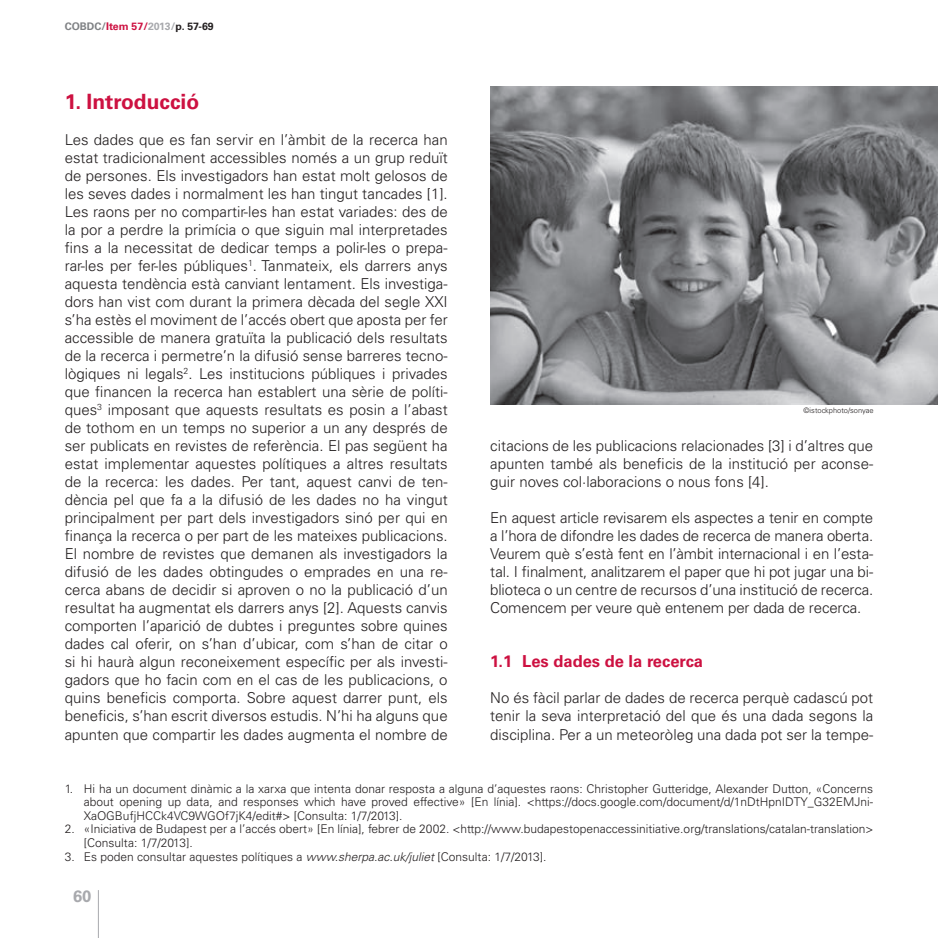
<style>
.page{position:relative;width:938px;height:938px;background:#fff}
.page>*{position:absolute;margin:0;border:0;box-sizing:border-box;transform-origin:0 0}
.t1{font:700 21px "Univers LT Std";color:#cd1141}
.t2{font:700 16.5px "Univers LT Std";color:#cd1141}
.t3{font:700 16.5px "Univers LT Std";color:#a8a9ad}
.t4{font:300 15px/18px "Univers LT Std";color:#231f20;text-align:justify}
.t5{font:300 12px/13.5px "Univers LT Std";color:#231f20;text-align:justify}
.t6{font:700 10.5px "Univers LT Std";color:#cd1141}
.t7{font:300 7.5px "Univers LT Std";color:#231f20}
.s1{color:#808285}
.s2{color:#a8a9ad}
.s3{color:#231f20}
.s4{font-style:italic}
</style>
<div class="page">
<hr style="left:98px;top:889px;width:1px;height:48px;background:#a8a9ad">
<img style="left:490px;top:86px;width:446px;height:318px">
<p class="t6" style="left:65px;top:20px;width:150px"><span class="s1">COBDC/</span>Item 57/<span class="s2">2013/</span><span class="s3">p. 57-69</span></p>
<h1 class="t1" style="left:65px;top:89px;width:136px">1. Introducció</h1>
<p class="t4" style="left:65px;top:131px;width:384px">Les dades que es fan servir en l’àmbit de la recerca han estat tradicionalment accessibles només a un grup reduït de persones. Els investigadors han estat molt gelosos de les seves dades i normalment les han tingut tancades [1].<br>Les raons per no compartir-les han estat variades: des de la por a perdre la primícia o que siguin mal interpretades fins a la necessitat de dedicar temps a polir-les o prepa&shy;rar-les per fer-les públiques<sup>1</sup>. Tanmateix, els darrers anys aquesta tendència està canviant lentament. Els investiga&shy;dors han vist com durant la primera dècada del segle XXI s’ha estès el moviment de l’accés obert que aposta per fer accessible de manera gratuïta la publicació dels resultats de la recerca i permetre’n la difusió sense barreres tecno&shy;lògiques ni legals<sup>2</sup>. Les institucions públiques i privades que financen la recerca han establert una sèrie de políti&shy;ques<sup>3</sup> imposant que aquests resultats es posin a l’abast de tothom en un temps no superior a un any després de ser publicats en revistes de referència. El pas següent ha estat implementar aquestes polítiques a altres resultats de la recerca: les dades. Per tant, aquest canvi de ten&shy;dència pel que fa a la difusió de les dades no ha vingut principalment per part dels investigadors sinó per qui en finança la recerca o per part de les mateixes publicacions.<br>El nombre de revistes que demanen als investigadors la difusió de les dades obtingudes o emprades en una re&shy;cerca abans de decidir si aproven o no la publicació d’un resultat ha augmentat els darrers anys [2]. Aquests canvis comporten l’aparició de dubtes i preguntes sobre quines dades cal oferir, on s’han d’ubicar, com s’han de citar o si hi haurà algun reconeixement específic per als investi&shy;gadors que ho facin com en el cas de les publicacions, o quins beneficis comporta. Sobre aquest darrer punt, els beneficis, s’han escrit diversos estudis. N’hi ha alguns que apunten que compartir les dades augmenta el nombre de</p>
<p class="t7" style="left:803px;top:405px;width:71px">©istockphoto/sonyae</p>
<p class="t4" style="left:490px;top:437px;width:384px">citacions de les publicacions relacionades [3] i d’altres que apunten també als beneficis de la institució per aconse&shy;guir noves col·laboracions o nous fons [4].</p>
<p class="t4" style="left:490px;top:509px;width:384px">En aquest article revisarem els aspectes a tenir en compte a l’hora de difondre les dades de recerca de manera oberta.<br>Veurem què s’està fent en l’àmbit internacional i en l’esta&shy;tal. I finalment, analitzarem el paper que hi pot jugar una bi&shy;blioteca o un centre de recursos d’una institució de recerca.<br>Comencem per veure què entenem per dada de recerca.</p>
<p class="t2" style="left:490px;top:651px;width:214px">1.1 Les dades de la recerca</p>
<p class="t4" style="left:490px;top:689px;width:384px">No és fàcil parlar de dades de recerca perquè cadascú pot tenir la seva interpretació del que és una dada segons la disciplina. Per a un meteoròleg una dada pot ser la tempe-</p>
<p class="t5" style="left:84px;top:781px;width:790px;text-indent:-19px">1. Hi ha un document dinàmic a la xarxa que intenta donar resposta a alguna d’aquestes raons: Christopher Gutteridge, Alexander Dutton, «Concerns about opening up data, and responses which have proved effective» [En línia]. &lt;https://docs.google.com/document/d/1nDtHpnIDTY_G32EMJni-XaOGBufjHCCk4VC9WGOf7jK4/edit#&gt; [Consulta: 1/7/2013].</p>
<p class="t5" style="left:84px;top:822px;width:790px;text-indent:-19px">2. «Iniciativa de Budapest per a l’accés obert» [En línia], febrer de 2002. &lt;http://www.budapestopenaccessinitiative.org/translations/catalan-translation&gt; [Consulta: 1/7/2013].</p>
<p class="t5" style="left:65px;top:849px;width:483px">3. Es poden consultar aquestes polítiques a <span class="s4">www.sherpa.ac.uk/juliet</span> [Consulta: 1/7/2013].</p>
<p class="t3" style="left:73px;top:886px;width:20px">60</p>
</div>
